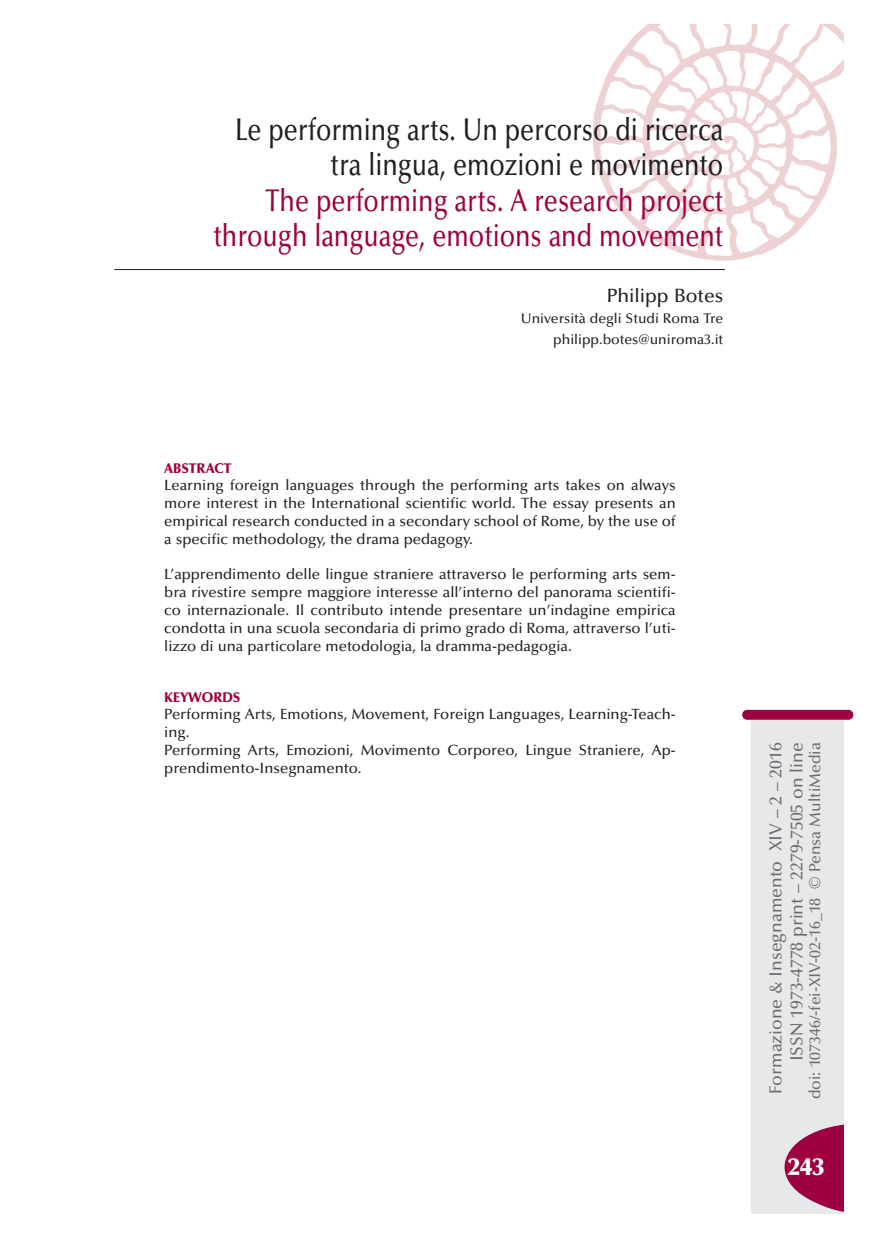
<style>
.page{position:relative;width:869px;height:1241px;background:#fff}
.page>*{position:absolute;margin:0;border:0;box-sizing:border-box;transform-origin:0 0}
.t1{font:500 31.5px/35.5px "Optima";color:#9d0140;text-align:right;scale:.8 1}
.t2{font:500 31.5px/35.5px "Optima";color:#231f20;text-align:right;scale:.8 1}
.t3{font:900 24.5px "Optima";color:#fff}
.t4{font:500 19.25px "Optima";color:#231f20}
.t5{font:500 17.5px/21px "Optima";color:#6c6d70;text-align:right}
.t6{font:500 15.75px "Optima";color:#6c6d70}
.t7{font:500 14.88px/17.8px "Optima";color:#231f20;text-align:justify}
.t8{font:500 14px/21px "Optima";color:#231f20;text-align:right}
.t9{font:900 14px "Optima";letter-spacing:-.01em;color:#9d0140}
</style>
<div class="page">
<img style="left:571px;top:25px;width:271px;height:246px">
<hr style="left:114px;top:269px;width:610px;height:1px;background:#231f20">
<div style="left:750px;top:720px;width:92px;height:493px;background:#e7e8e9"></div>
<div style="left:741px;top:709px;width:112px;height:10px;background:#9d0140;border-radius:5px"></div>
<svg style="left:784px;top:1123px;width:60px;height:89px"></svg>
<h1 class="t2" style="left:235px;top:114px;width:611px">Le performing arts. Un percorso di ricerca tra lingua, emozioni e movimento</h1>
<h1 class="t1" style="left:213px;top:185px;width:638px">The performing arts. A research project through language, emotions and movement</h1>
<p class="t4" style="left:606px;top:287px;width:118px">Philipp Botes</p>
<p class="t8" style="left:520px;top:309px;width:204px">Università degli Studi Roma Tre philipp.botes@uniroma3.it</p>
<p class="t9" style="left:164px;top:462px;width:69px">ABSTRACT</p>
<p class="t7" style="left:164px;top:478px;width:512px">Learning foreign languages through the performing arts takes on always more interest in the International scientific world. The essay presents an empirical research conducted in a secondary school of Rome, by the use of a specific methodology, the drama pedagogy.</p>
<p class="t7" style="left:164px;top:567px;width:512px">L’apprendimento delle lingue straniere attraverso le performing arts sem&shy;bra rivestire sempre maggiore interesse all’interno del panorama scientifi&shy;co internazionale. Il contributo intende presentare un’indagine empirica condotta in una scuola secondaria di primo grado di Roma, attraverso l’uti&shy;lizzo di una particolare metodologia, la dramma-pedagogia.</p>
<p class="t9" style="left:164px;top:691px;width:78px">KEYWORDS</p>
<p class="t7" style="left:164px;top:707px;width:512px;text-align:left">Performing Arts, Emotions, Movement, Foreign Languages, Learning-Teach&shy;ing.<br>Performing Arts, Emozioni, Movimento Corporeo, Lingue Straniere, Ap&shy;prendimento-Insegnamento.</p>
<p class="t5" style="left:766px;top:1093px;width:352px;rotate:-90deg">Formazione &amp; Insegnamento XIV – 2 – 2016<br>ISSN 1973-4778 print – 2279-7505 on line</p>
<p class="t6" style="left:808px;top:1099px;width:358px;rotate:-90deg">doi: 107346/-fei-XIV-02-16_18 © Pensa MultiMedia</p>
<h2 class="t3" style="left:787px;top:1156px;width:38px">243</h2>
</div>
